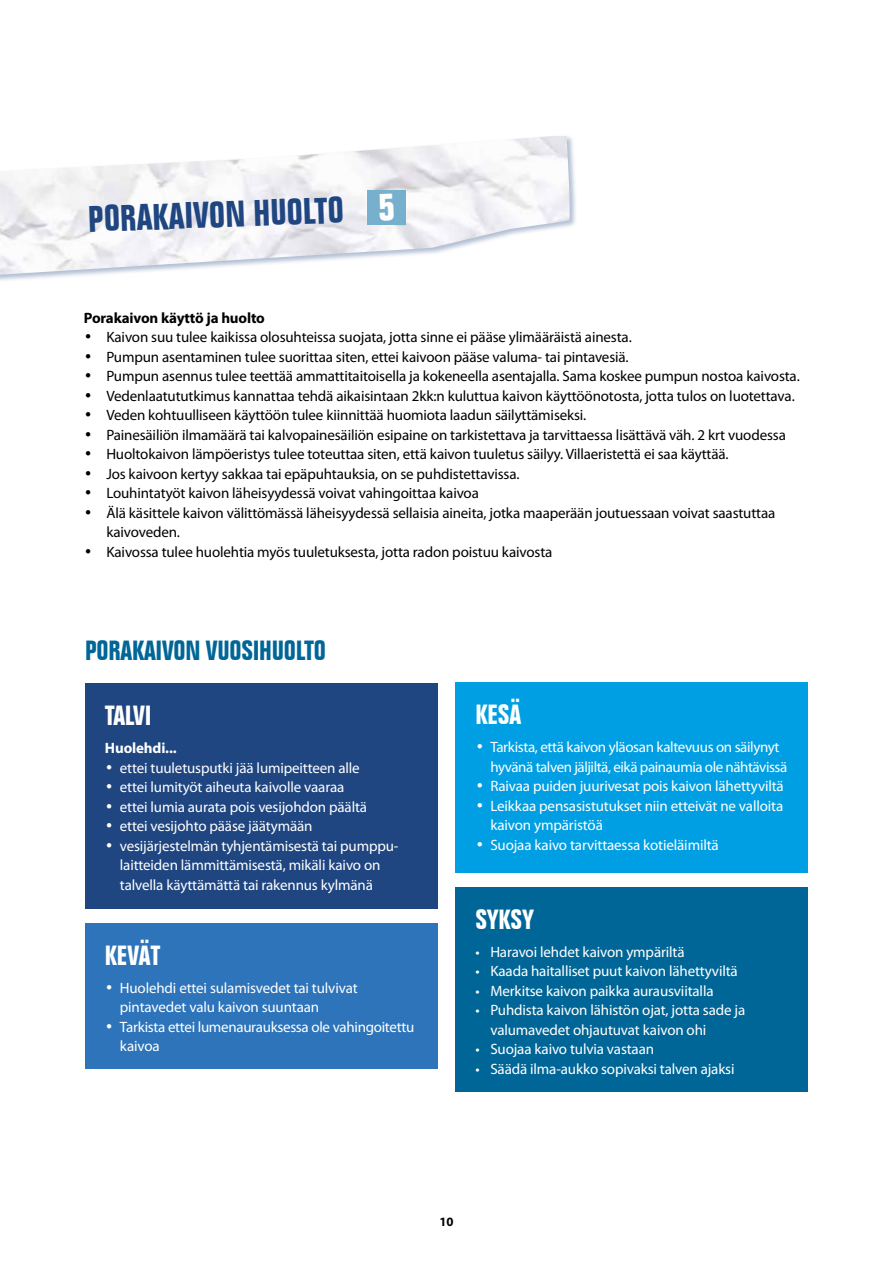
<style>
.page{position:relative;width:893px;height:1263px;background:#fff}
.page>*{position:absolute;margin:0;border:0;box-sizing:border-box;transform-origin:0 0}
.t1{font:700 condensed 36px "Folio BT";color:#1f4681}
.t2{font:700 condensed 27px "Folio BT";letter-spacing:-.01em;color:#006697}
.t3{font:700 condensed 27px "Folio BT";letter-spacing:-.01em;color:#fff}
.t4{font:15px/19.5px "Myriad Pro";letter-spacing:-.01em;color:#000}
.t5{font:15px/19.5px "Myriad Pro";letter-spacing:-.01em;color:#fff}
.t6{font:15px/19.5px "Myriad Pro";letter-spacing:-.03em;color:#fff}
.t7{font:700 15px "Myriad Pro";letter-spacing:-.01em;color:#000}
.t8{font:700 15px "Myriad Pro";letter-spacing:-.01em;color:#fff}
.t9{font:700 12.75px "Myriad Pro";color:#000}
.s1{font-size:40.05px;color:#fff}
.s2{font-family:"Copperplate Gothic BT";font-stretch:condensed}
</style>
<div class="page">
<div style="left:0;top:134px;width:577px;height:149px;background:#1f4681;opacity:.35"></div>
<img style="left:0;top:136px;width:570px;height:139px">
<div style="left:368px;top:190px;width:38px;height:35px;background:#76b0cc"></div>
<div style="left:85px;top:683px;width:352px;height:225px;background:#1f4681"></div>
<div style="left:85px;top:923px;width:352px;height:145px;background:#2d74ba"></div>
<div style="left:455px;top:682px;width:353px;height:191px;background:#009fe3"></div>
<div style="left:455px;top:887px;width:353px;height:204px;background:#006697"></div>
<h1 class="t1" style="left:87px;top:197px;width:309px;rotate:-2deg">PORAKAIVON HUOLTO <span class="s1">5</span></h1>
<p class="t7" style="left:84px;top:308px;width:183px">Porakaivon käyttö ja huolto</p>
<p class="t4" style="left:84px;top:327px;width:549px"><span class="s2">•</span> Kaivon suu tulee kaikissa olosuhteissa suojata, jotta sinne ei pääse ylimääräistä ainesta.</p>
<p class="t4" style="left:84px;top:347px;width:546px"><span class="s2">•</span> Pumpun asentaminen tulee suorittaa siten, ettei kaivoon pääse valuma- tai pintavesiä.</p>
<p class="t4" style="left:84px;top:366px;width:717px"><span class="s2">•</span> Pumpun asennus tulee teettää ammattitaitoisella ja kokeneella asentajalla. Sama koskee pumpun nostoa kaivosta.</p>
<p class="t4" style="left:84px;top:386px;width:712px"><span class="s2">•</span> Vedenlaatututkimus kannattaa tehdä aikaisintaan 2kk:n kuluttua kaivon käyttöönotosta, jotta tulos on luotettava.</p>
<p class="t4" style="left:84px;top:405px;width:504px"><span class="s2">•</span> Veden kohtuulliseen käyttöön tulee kiinnittää huomiota laadun säilyttämiseksi.</p>
<p class="t4" style="left:84px;top:425px;width:703px"><span class="s2">•</span> Painesäiliön ilmamäärä tai kalvopainesäiliön esipaine on tarkistettava ja tarvittaessa lisättävä väh. 2 krt vuodessa</p>
<p class="t4" style="left:84px;top:444px;width:646px"><span class="s2">•</span> Huoltokaivon lämpöeristys tulee toteuttaa siten, että kaivon tuuletus säilyy. Villaeristettä ei saa käyttää.</p>
<p class="t4" style="left:84px;top:464px;width:437px"><span class="s2">•</span> Jos kaivoon kertyy sakkaa tai epäpuhtauksia, on se puhdistettavissa.</p>
<p class="t4" style="left:84px;top:483px;width:397px"><span class="s2">•</span> Louhintatyöt kaivon läheisyydessä voivat vahingoittaa kaivoa</p>
<p class="t4" style="left:106px;top:503px;width:670px;text-indent:-22px"><span class="s2">•</span> Älä käsittele kaivon välittömässä läheisyydessä sellaisia aineita, jotka maaperään joutuessaan voivat saastuttaa kaivoveden.</p>
<p class="t4" style="left:84px;top:542px;width:470px"><span class="s2">•</span> Kaivossa tulee huolehtia myös tuuletuksesta, jotta radon poistuu kaivosta</p>
<h2 class="t2" style="left:85px;top:634px;width:242px">PORAKAIVON VUOSIHUOLTO</h2>
<h2 class="t3" style="left:105px;top:699px;width:48px">TALVI</h2>
<p class="t8" style="left:105px;top:738px;width:73px">Huolehdi...</p>
<p class="t5" style="left:105px;top:757px;width:256px"><span class="s2">•</span> ettei tuuletusputki jää lumipeitteen alle</p>
<p class="t5" style="left:105px;top:777px;width:241px"><span class="s2">•</span> ettei lumityöt aiheuta kaivolle vaaraa</p>
<p class="t5" style="left:105px;top:796px;width:264px"><span class="s2">•</span> ettei lumia aurata pois vesijohdon päältä</p>
<p class="t5" style="left:105px;top:816px;width:209px"><span class="s2">•</span> ettei vesijohto pääse jäätymään</p>
<p class="t5" style="left:120px;top:835px;width:280px;text-indent:-15px"><span class="s2">•</span> vesijärjestelmän tyhjentämisestä tai pumppu&shy;laitteiden lämmittämisestä, mikäli kaivo on talvella käyttämättä tai rakennus kylmänä</p>
<h2 class="t3" style="left:105px;top:939px;width:57px">KEVÄT</h2>
<p class="t5" style="left:120px;top:978px;width:239px;text-indent:-15px"><span class="s2">•</span> Huolehdi ettei sulamisvedet tai tulvivat pintavedet valu kaivon suuntaan</p>
<p class="t5" style="left:120px;top:1017px;width:296px;text-indent:-15px"><span class="s2">•</span> Tarkista ettei lumenaurauksessa ole vahingoitettu kaivoa</p>
<h2 class="t3" style="left:475px;top:698px;width:47px">KESÄ</h2>
<p class="t6" style="left:490px;top:737px;width:298px;text-indent:-15px"><span class="s2">•</span> Tarkista, että kaivon yläosan kaltevuus on säilynyt hyvänä talven jäljiltä, eikä painaumia ole nähtävissä</p>
<p class="t5" style="left:475px;top:776px;width:310px"><span class="s2">•</span> Raivaa puiden juurivesat pois kaivon lähettyviltä</p>
<p class="t5" style="left:490px;top:796px;width:294px;text-indent:-15px"><span class="s2">•</span> Leikkaa pensasistutukset niin etteivät ne valloita kaivon ympäristöä</p>
<p class="t5" style="left:475px;top:835px;width:245px"><span class="s2">•</span> Suojaa kaivo tarvittaessa kotieläimiltä</p>
<h2 class="t3" style="left:475px;top:903px;width:60px">SYKSY</h2>
<p class="t5" style="left:475px;top:942px;width:211px">• Haravoi lehdet kaivon ympäriltä</p>
<p class="t5" style="left:475px;top:961px;width:264px">• Kaada haitalliset puut kaivon lähettyviltä</p>
<p class="t5" style="left:475px;top:981px;width:240px">• Merkitse kaivon paikka aurausviitalla</p>
<p class="t5" style="left:490px;top:1000px;width:256px;text-indent:-15px">• Puhdista kaivon lähistön ojat, jotta sade ja valumavedet ohjautuvat kaivon ohi</p>
<p class="t5" style="left:475px;top:1039px;width:180px">• Suojaa kaivo tulvia vastaan</p>
<p class="t5" style="left:475px;top:1059px;width:261px">• Säädä ilma-aukko sopivaksi talven ajaksi</p>
<p class="t9" style="left:439px;top:1213px;width:16px">10</p>
</div>
